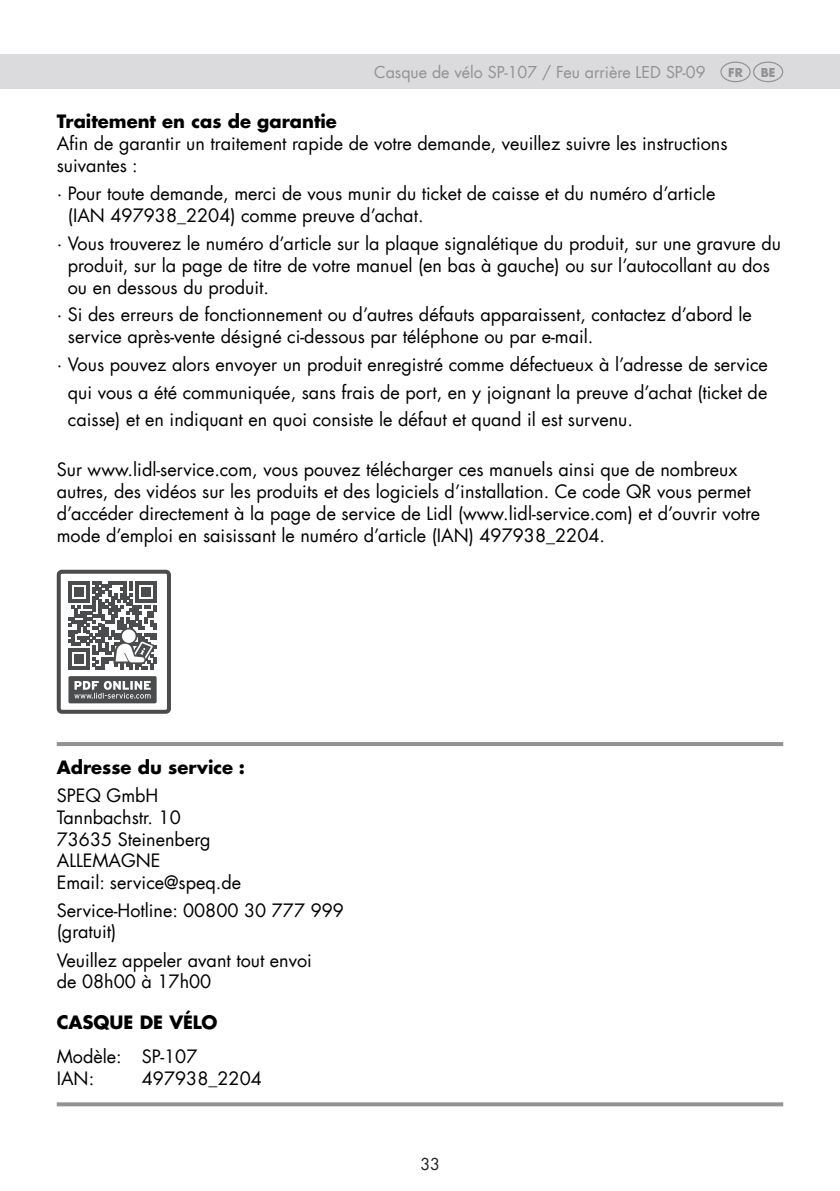
<style>
.page{position:relative;width:840px;height:1191px;background:#fff}
.page>*{position:absolute;margin:0;border:0;box-sizing:border-box;transform-origin:0 0}
.t1{font:18px/22px "Futura Com";color:#000001}
.t2{font:700 18px "Futura Com";color:#000001}
.t3{font:16px "Futura Com";color:#919295}
.t4{font:16px "Futura Com";color:#231f20}
.t5{font:700 12px "Futura Com";color:#919295}
</style>
<div class="page">
<div style="left:0;top:54px;width:839px;height:35px;background:#dbdadd"></div>
<div style="left:720px;top:62px;width:30px;height:20px;border:1px solid #919295;border-radius:50%"></div>
<div style="left:752px;top:62px;width:30px;height:20px;border:1px solid #919295;border-radius:50%"></div>
<hr style="left:57px;top:742px;width:725px;height:4px;background:#919295">
<svg style="left:57px;top:1102px;width:725px;height:4px;background:#9a9b9e"></svg>
<div style="left:57px;top:570px;width:114px;height:144px;border:4px solid #4b4c4d;border-radius:3px"></div>
<div style="left:68px;top:676px;width:88px;height:27px;background:#4b4c4d;border-radius:2px"></div>
<svg style="left:74px;top:681px;width:77px;height:17px"></svg>
<svg style="left:68px;top:581px;width:88px;height:88px"></svg>
<p class="t3" style="left:374px;top:61px;width:332px">Casque de vélo SP-107 / Feu arrière LED SP-09</p>
<p class="t5" style="left:727px;top:63px;width:16px">FR</p>
<p class="t5" style="left:760px;top:63px;width:16px">BE</p>
<p class="t2" style="left:57px;top:108px;width:281px">Traitement en cas de garantie</p>
<p class="t1" style="left:57px;top:132px;width:672px">Afin de garantir un traitement rapide de votre demande, veuillez suivre les instructions suivantes :</p>
<p class="t1" style="left:68px;top:182px;width:648px;text-indent:-11px">∙ Pour toute demande, merci de vous munir du ticket de caisse et du numéro d’article (IAN 497938_2204) comme preuve d’achat.</p>
<p class="t1" style="left:68px;top:232px;width:714px;text-indent:-11px">∙ Vous trouverez le numéro d’article sur la plaque signalétique du produit, sur une gravure du produit, sur la page de titre de votre manuel (en bas à gauche) ou sur l’autocollant au dos ou en dessous du produit.</p>
<p class="t1" style="left:68px;top:303px;width:685px;text-indent:-11px">∙ Si des erreurs de fonctionnement ou d’autres défauts apparaissent, contactez d’abord le service après-vente désigné ci-dessous par téléphone ou par e-mail.</p>
<p class="t1" style="left:68px;top:350px;width:701px;line-height:27.6px;text-align:justify;text-indent:-11px">∙ Vous pouvez alors envoyer un produit enregistré comme défectueux à l’adresse de service qui vous a été communiquée, sans frais de port, en y joignant la preuve d’achat (ticket de caisse) et en indiquant en quoi consiste le défaut et quand il est survenu.</p>
<p class="t1" style="left:57px;top:458px;width:704px">Sur www.lidl-service.com, vous pouvez télécharger ces manuels ainsi que de nombreux autres, des vidéos sur les produits et des logiciels d’installation. Ce code QR vous permet d’accéder directement à la page de service de Lidl (www.lidl-service.com) et d’ouvrir votre mode d’emploi en saisissant le numéro d’article (IAN) 497938_2204.</p>
<p class="t2" style="left:57px;top:754px;width:189px">Adresse du service :</p>
<p class="t1" style="left:57px;top:785px;width:186px">SPEQ GmbH<br>Tannbachstr. 10<br>73635 Steinenberg<br>ALLEMAGNE<br>Email: service@speq.de</p>
<p class="t1" style="left:57px;top:899px;width:288px">Service-Hotline: 00800 30 777 999 (gratuit)</p>
<p class="t1" style="left:57px;top:949px;width:256px">Veuillez appeler avant tout envoi de 08h00 à 17h00</p>
<p class="t2" style="left:57px;top:1008px;width:162px">CASQUE DE VÉLO</p>
<p class="t1" style="left:57px;top:1045px;width:142px">Modèle: SP-107<br>IAN:</p>
<p class="t1" style="left:142px;top:1067px;width:121px">497938_2204</p>
<p class="t4" style="left:420px;top:1153px;width:21px">33</p>
</div>
